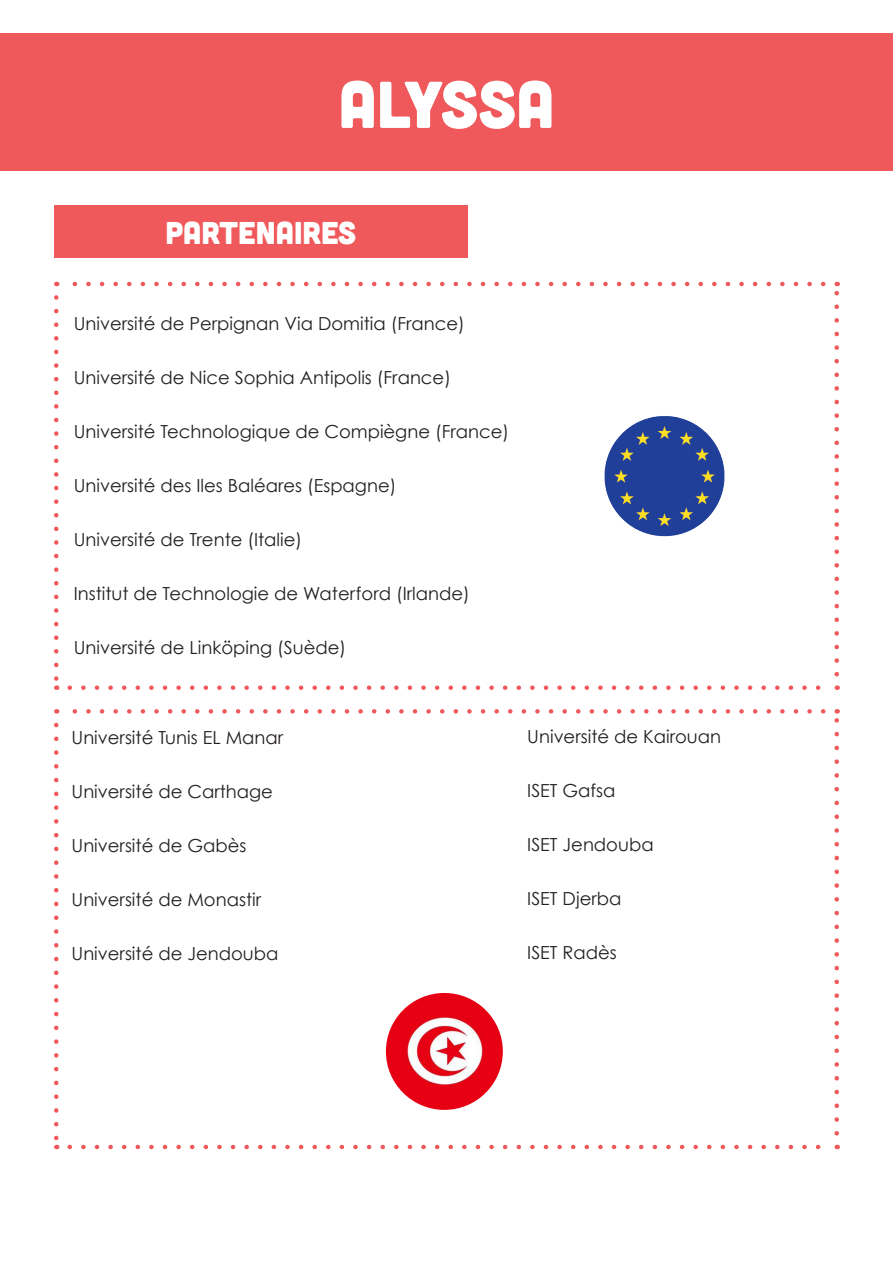
<style>
.page{position:relative;width:893px;height:1263px;background:#fff}
.page>*{position:absolute;margin:0;border:0;box-sizing:border-box;transform-origin:0 0}
.t1{font:66px "Cubano";color:#fff}
.t2{font:31.5px "Cubano";color:#fff}
.t3{font:18px "Century Gothic";color:#231f20}
</style>
<div class="page">
<div style="left:0;top:33px;width:893px;height:137px;background:#f0595b"></div>
<div style="left:54px;top:205px;width:414px;height:52px;background:#f0595b"></div>
<svg style="left:70px;top:685px;width:751px;height:5px"></svg>
<svg style="left:72px;top:282px;width:751px;height:4px"></svg>
<svg style="left:54px;top:297px;width:4px;height:393px"></svg>
<svg style="left:834px;top:282px;width:5px;height:392px"></svg>
<svg style="left:70px;top:1145px;width:751px;height:4px"></svg>
<svg style="left:72px;top:709px;width:751px;height:5px"></svg>
<svg style="left:54px;top:725px;width:4px;height:424px"></svg>
<svg style="left:834px;top:709px;width:5px;height:424px"></svg>
<img style="left:604px;top:416px;width:121px;height:121px">
<img style="left:386px;top:993px;width:117px;height:117px;border-radius:58px">
<p class="t1" style="left:338px;top:62px;width:217px">ALYSSA</p>
<p class="t2" style="left:166px;top:212px;width:192px">PARTENAIRES</p>
<p class="t3" style="left:74px;top:313px;width:393px">Université de Perpignan Via Domitia (France)</p>
<p class="t3" style="left:74px;top:367px;width:379px">Université de Nice Sophia Antipolis (France)</p>
<p class="t3" style="left:74px;top:421px;width:437px">Université Technologique de Compiègne (France)</p>
<p class="t3" style="left:74px;top:475px;width:324px">Université des Iles Baléares (Espagne)</p>
<p class="t3" style="left:74px;top:529px;width:230px">Université de Trente (Italie)</p>
<p class="t3" style="left:74px;top:583px;width:398px">Institut de Technologie de Waterford (Irlande)</p>
<p class="t3" style="left:74px;top:637px;width:274px">Université de Linköping (Suède)</p>
<p class="t3" style="left:72px;top:726px;width:213px">Université Tunis EL Manar</p>
<p class="t3" style="left:72px;top:780px;width:203px">Université de Carthage</p>
<p class="t3" style="left:72px;top:834px;width:176px">Université de Gabès</p>
<p class="t3" style="left:72px;top:888px;width:191px">Université de Monastir</p>
<p class="t3" style="left:72px;top:942px;width:208px">Université de Jendouba</p>
<p class="t3" style="left:527px;top:725px;width:195px">Université de Kairouan</p>
<p class="t3" style="left:527px;top:779px;width:90px">ISET Gafsa</p>
<p class="t3" style="left:527px;top:833px;width:128px">ISET Jendouba</p>
<p class="t3" style="left:527px;top:887px;width:96px">ISET Djerba</p>
<p class="t3" style="left:527px;top:941px;width:91px">ISET Radès</p>
</div>
